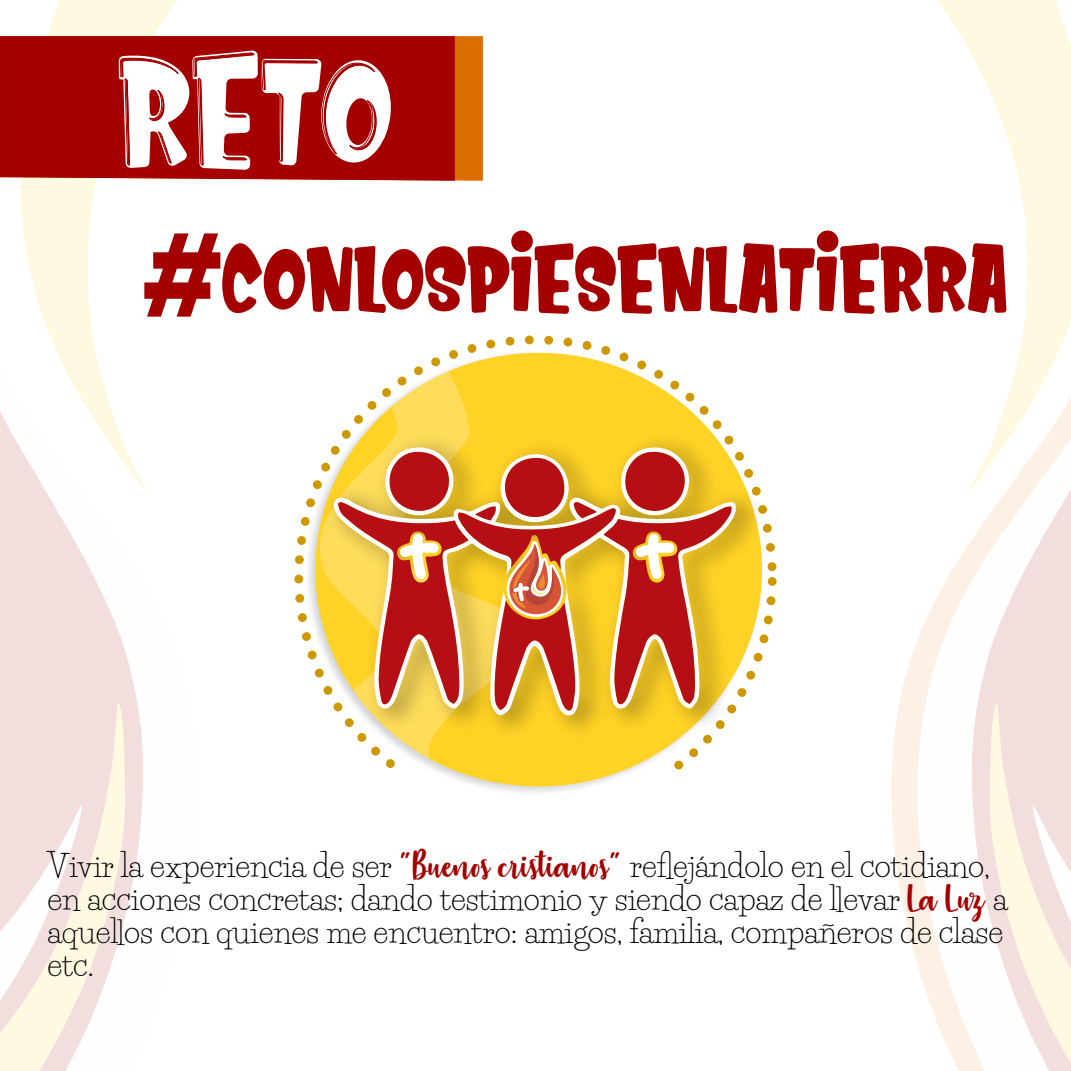
<style>
.page{position:relative;width:1071px;height:1071px;background:#fff}
.page>*{position:absolute;margin:0;border:0;box-sizing:border-box;transform-origin:0 0}
.t1{font:152.78px "Kids Zone";color:#fff}
.t2{font:90.65px "Kids Zone";color:#a50000}
.t3{font:31.5px/32.9px "Life Savers";color:#000}
.s1{font-family:"Strawberry Blossom";font-size:47.25px;color:#a50000}
</style>
<div class="page">
<div style="left:455px;top:36px;width:28px;height:145px;background:#db6e00"></div>
<svg style="left:0;top:412px;width:143px;height:504px;fill:#f3dede"></svg>
<svg style="left:21px;top:0;width:157px;height:493px"></svg>
<svg style="left:0;top:702px;width:125px;height:369px;fill:#f3dede"></svg>
<svg style="left:892px;top:0;width:179px;height:1071px"></svg>
<svg style="left:990px;top:703px;width:81px;height:368px"></svg>
<div style="left:0;top:36px;width:455px;height:145px;background:#a50000"></div>
<div style="left:120px;top:53px;width:134px;height:113px;background:#a50000"></div>
<div style="left:261px;top:60px;width:118px;height:102px;background:#a50000"></div>
<svg style="left:144px;top:233px;width:76px;height:84px"></svg>
<svg style="left:435px;top:770px;width:198px;height:16px;fill:#ffd226"></svg>
<svg style="left:294px;top:336px;width:483px;height:434px"></svg>
<img style="left:317px;top:425px;width:457px;height:322px">
<svg style="left:334px;top:497px;width:402px;height:219px"></svg>
<svg style="left:338px;top:447px;width:394px;height:264px;background:#db8c44"></svg>
<h1 class="t1" style="left:119px;top:8px;width:277px">RETO</h1>
<h2 class="t2" style="left:222px;top:218px;width:787px">CONLOSPIESENLATIERRA</h2>
<p class="t3" style="left:48px;top:849px;width:961px">Vivir la experiencia de ser <span class="s1">“Buenos cristianos”</span> reflejándolo en el cotidiano, en acciones concretas; dando testimonio y siendo capaz de llevar <span class="s1">La Luz</span> a aquellos con quienes me encuentro: amigos, familia, compañeros de clase etc.</p>
</div>
